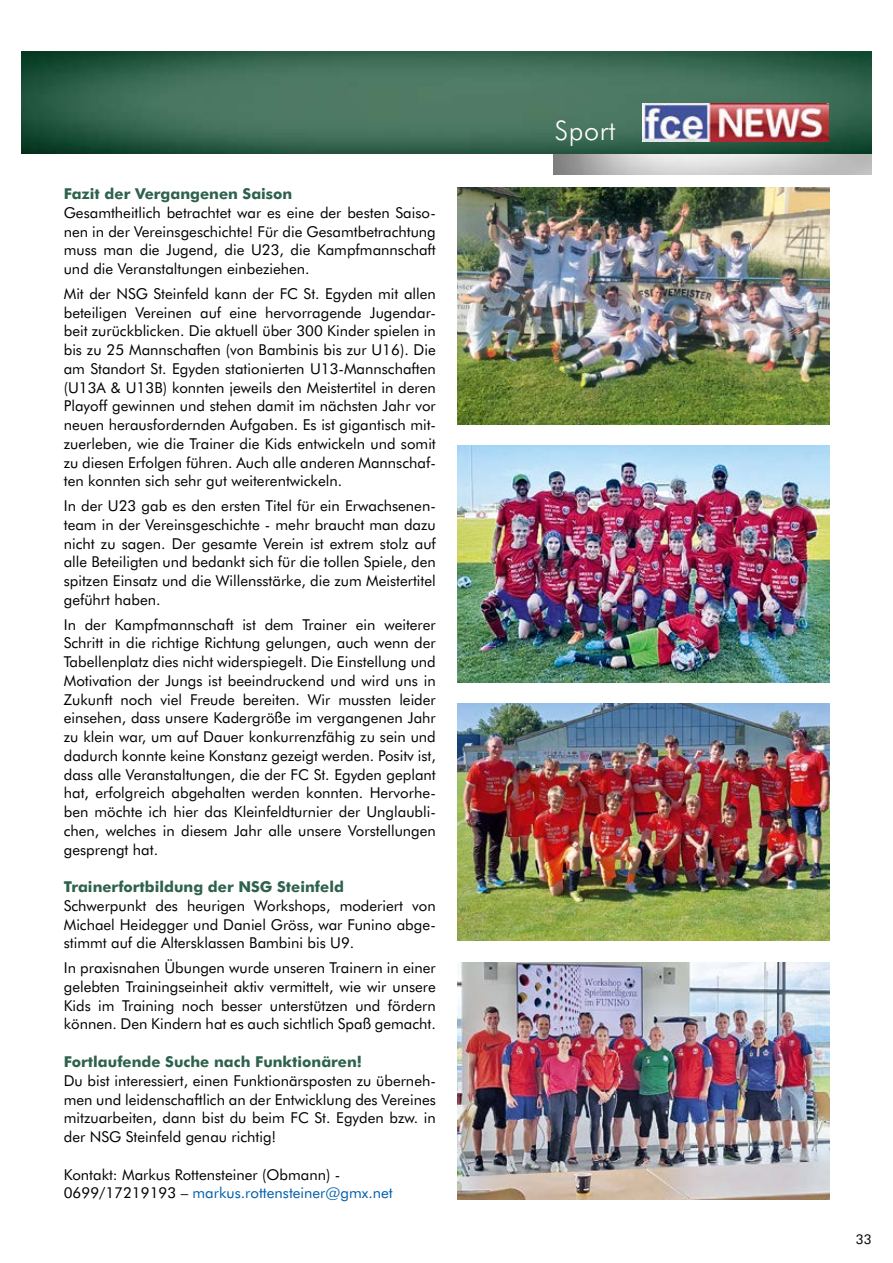
<style>
.page{position:relative;width:893px;height:1263px;background:#fff}
.page>*{position:absolute;margin:0;border:0;box-sizing:border-box;transform-origin:0 0}
.t1{font:300 27px "Futura BT";letter-spacing:.02em;color:#fff}
.t2{font:15px/18.8px "Futura BT";color:#000;text-align:justify}
.t3{font:700 15px "Futura BT";color:#2e624d}
.t4{font:13.5px "Futura BT";color:#000}
.s1{color:#005da9}
</style>
<div class="page">
<img style="left:553px;top:153px;width:319px;height:21px">
<img style="left:21px;top:51px;width:851px;height:102px">
<img style="left:642px;top:103px;width:186px;height:38px">
<img style="left:457px;top:187px;width:372px;height:237px">
<img style="left:457px;top:445px;width:372px;height:237px">
<img style="left:457px;top:704px;width:372px;height:237px">
<img style="left:457px;top:962px;width:372px;height:237px">
<p class="t3" style="left:64px;top:185px;width:230px">Fazit der Vergangenen Saison</p>
<p class="t2" style="left:64px;top:203px;width:374px">Gesamtheitlich betrachtet war es eine der besten Saiso&shy;nen in der Vereinsgeschichte! Für die Gesamtbetrachtung muss man die Jugend, die U23, die Kampfmannschaft und die Veranstaltungen einbeziehen.</p>
<p class="t2" style="left:64px;top:284px;width:374px">Mit der NSG Steinfeld kann der FC St. Egyden mit allen beteiligen Vereinen auf eine hervorragende Jugendar&shy;beit zurückblicken. Die aktuell über 300 Kinder spielen in bis zu 25 Mannschaften (von Bambinis bis zur U16). Die am Standort St. Egyden stationierten U13-Mannschaften (U13A &amp; U13B) konnten jeweils den Meistertitel in deren Playoff gewinnen und stehen damit im nächsten Jahr vor neuen herausfordernden Aufgaben. Es ist gigantisch mit&shy;zuerleben, wie die Trainer die Kids entwickeln und somit zu diesen Erfolgen führen. Auch alle anderen Mannschaf&shy;ten konnten sich sehr gut weiterentwickeln.</p>
<p class="t2" style="left:64px;top:496px;width:374px">In der U23 gab es den ersten Titel für ein Erwachsenen&shy;team in der Vereinsgeschichte - mehr braucht man dazu nicht zu sagen. Der gesamte Verein ist extrem stolz auf alle Beteiligten und bedankt sich für die tollen Spiele, den spitzen Einsatz und die Willensstärke, die zum Meistertitel geführt haben.</p>
<p class="t2" style="left:64px;top:615px;width:374px">In der Kampfmannschaft ist dem Trainer ein weiterer Schritt in die richtige Richtung gelungen, auch wenn der Tabellenplatz dies nicht widerspiegelt. Die Einstellung und Motivation der Jungs ist beeindruckend und wird uns in Zukunft noch viel Freude bereiten. Wir mussten leider einsehen, dass unsere Kadergröße im vergangenen Jahr zu klein war, um auf Dauer konkurrenzfähig zu sein und dadurch konnte keine Konstanz gezeigt werden. Positv ist, dass alle Veranstaltungen, die der FC St. Egyden geplant hat, erfolgreich abgehalten werden konnten. Hervorhe&shy;ben möchte ich hier das Kleinfeldturnier der Unglaubli&shy;chen, welches in diesem Jahr alle unsere Vorstellungen gesprengt hat.</p>
<p class="t3" style="left:64px;top:878px;width:282px">Trainerfortbildung der NSG Steinfeld</p>
<p class="t2" style="left:64px;top:896px;width:374px">Schwerpunkt des heurigen Workshops, moderiert von Michael Heidegger und Daniel Gröss, war Funino abge&shy;stimmt auf die Altersklassen Bambini bis U9.</p>
<p class="t2" style="left:64px;top:958px;width:374px">In praxisnahen Übungen wurde unseren Trainern in einer gelebten Trainingseinheit aktiv vermittelt, wie wir unsere Kids im Training noch besser unterstützen und fördern können. Den Kindern hat es auch sichtlich Spaß gemacht.</p>
<p class="t3" style="left:64px;top:1052px;width:300px">Fortlaufende Suche nach Funktionären!</p>
<p class="t2" style="left:64px;top:1071px;width:374px">Du bist interessiert, einen Funktionärsposten zu überneh&shy;men und leidenschaftlich an der Entwicklung des Vereines mitzuarbeiten, dann bist du beim FC St. Egyden bzw. in der NSG Steinfeld genau richtig!</p>
<p class="t2" style="left:64px;top:1165px;width:330px">Kontakt: Markus Rottensteiner (Obmann) -<br>0699/17219193 – <span class="s1">markus.rottensteiner@gmx.net</span></p>
<h1 class="t1" style="left:555px;top:114px;width:62px">Sport</h1>
<p class="t4" style="left:856px;top:1230px;width:17px">33</p>
</div>
